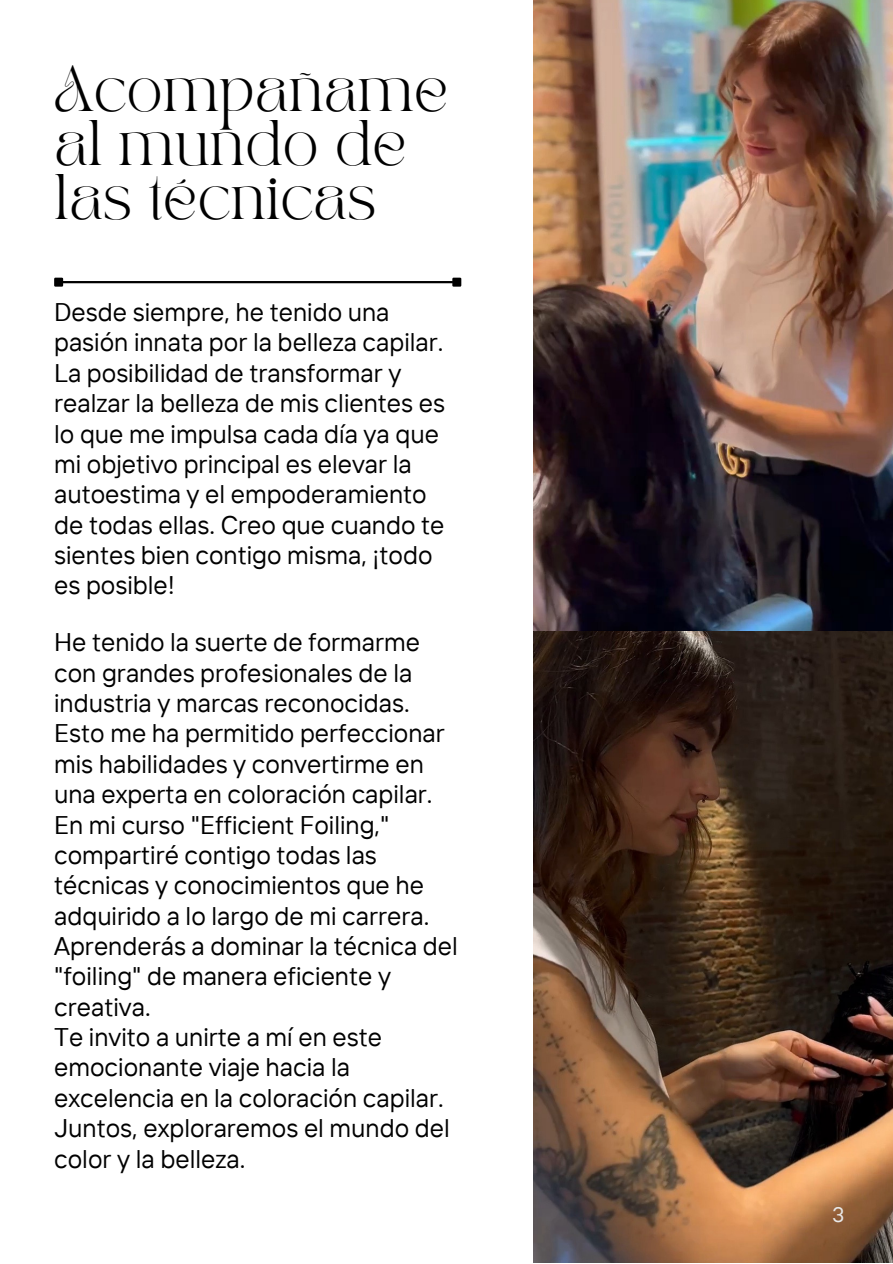
<style>
.page{position:relative;width:893px;height:1264px;background:#fff}
.page>*{position:absolute;margin:0;border:0;box-sizing:border-box;transform-origin:0 0}
.t1{font:45px/54px "TAN PEARL Regular";color:#000}
.t2{font:25.5px/30.3px "TT Interphases";color:#000}
.t3{font:21px "TT Interphases";color:#e8e8e8}
</style>
<div class="page">
<hr style="left:63px;top:281px;width:390px;height:2px;background:#000">
<div style="left:55px;top:279px;width:7px;height:6px;background:#000"></div>
<div style="left:54px;top:278px;width:9px;height:9px;border:2px solid #000"></div>
<div style="left:453px;top:279px;width:7px;height:6px;background:#000"></div>
<div style="left:452px;top:278px;width:9px;height:9px;border:2px solid #000"></div>
<img style="left:534px;top:0;width:358px;height:1262px">
<p class="t1" style="left:54px;top:66px;width:396px">Acompañame al mundo de las técnicas</p>
<p class="t2" style="left:54px;top:296px;width:392px">Desde siempre, he tenido una pasión innata por la belleza capilar.<br>La posibilidad de transformar y realzar la belleza de mis clientes es lo que me impulsa cada día ya que mi objetivo principal es elevar la autoestima y el empoderamiento de todas ellas. Creo que cuando te sientes bien contigo misma, ¡todo es posible!</p>
<p class="t2" style="left:54px;top:626px;width:392px">He tenido la suerte de formarme con grandes profesionales de la industria y marcas reconocidas.<br>Esto me ha permitido perfeccionar mis habilidades y convertirme en una experta en coloración capilar.</p>
<p class="t2" style="left:54px;top:808px;width:405px">En mi curso "Efficient Foiling," compartiré contigo todas las técnicas y conocimientos que he adquirido a lo largo de mi carrera.<br>Aprenderás a dominar la técnica del "foiling" de manera eficiente y creativa.</p>
<p class="t2" style="left:54px;top:1021px;width:397px">Te invito a unirte a mí en este emocionante viaje hacia la excelencia en la coloración capilar.<br>Juntos, exploraremos el mundo del color y la belleza.</p>
<p class="t3" style="left:832px;top:1200px;width:13px">3</p>
</div>
